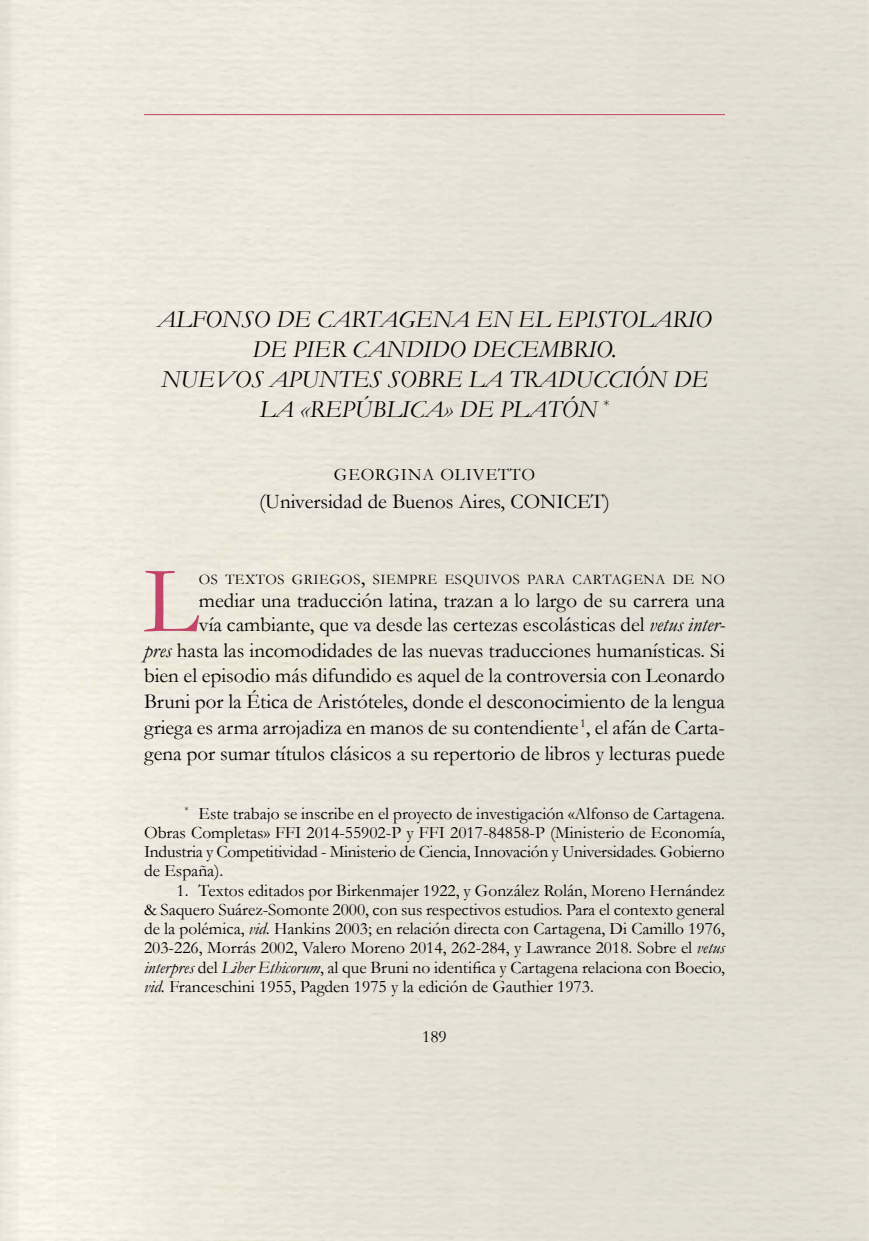
<style>
.page{position:relative;width:869px;height:1241px;background:#fff}
.page>*{position:absolute;margin:0;border:0;box-sizing:border-box;transform-origin:0 0}
.t1{font:96.77px "Garamond";color:#c4436b}
.t2{font:italic 24.5px/30.1px "Garamond";color:#000;text-align:center}
.t3{font:21px/25.7px "Garamond";color:#000}
.t4{font:17.5px/19.2px "Garamond";color:#000;text-align:justify}
.t5{font:17.5px "Garamond";letter-spacing:.05em;color:#000}
.t6{font:14.7px "Garamond";letter-spacing:.035em;color:#000}
.s1{font-size:21px}
.s2{font-style:italic}
</style>
<div class="page">
<img style="left:0;top:0;width:868px;height:1240px">
<hr style="left:144px;top:114px;width:580px;height:1px;background:#c4436b">
<h2 class="t2" style="left:157px;top:303px;width:556px">ALFONSO DE CARTAGENA EN EL EPISTOLARIO<br>DE PIER CANDIDO DECEMBRIO.<br>NUEVOS APUNTES SOBRE LA TRADUCCIÓN DE<br>LA «REPÚBLICA» DE PLATÓN <sup>*</sup></h2>
<p class="t5" style="left:334px;top:463px;width:202px">GEORGINA OLIVETTO</p>
<p class="t3" style="left:259px;top:488px;width:352px">(Universidad de Buenos Aires, CONICET)</p>
<h1 class="t1" style="left:143px;top:535px;width:57px">L</h1>
<p class="t6" style="left:199px;top:569px;width:527px">OS TEXTOS GRIEGOS<span class="s1">,</span> SIEMPRE ESQUIVOS PARA CARTAGENA DE NO</p>
<p class="t3" style="left:199px;top:588px;width:527px;line-height:23.6px">mediar una traducción latina, trazan a lo largo de su carrera una vía cambiante, que va desde las certezas escolásticas del <span class="s2">vetus inter-</span></p>
<p class="t3" style="left:144px;top:636px;width:582px;text-align:justify"><span class="s2">pres</span> hasta las incomodidades de las nuevas traducciones humanísticas. Si bien el episodio más difundido es aquel de la controversia con Leonardo Bruni por la Ética de Aristóteles, donde el desconocimiento de la lengua griega es arma arrojadiza en manos de su contendiente<sup>1</sup>, el afán de Carta&shy;gena por sumar títulos clásicos a su repertorio de libros y lecturas puede</p>
<p class="t4" style="left:144px;top:802px;width:582px;text-indent:40px"><sup>*</sup> Este trabajo se inscribe en el proyecto de investigación «Alfonso de Cartagena.<br>Obras Completas» FFI 2014-55902-P y FFI 2017-84858-P (Ministerio de Economía, Industria y Competitividad - Ministerio de Ciencia, Innovación y Universidades. Gobierno de España).</p>
<p class="t4" style="left:144px;top:879px;width:582px;text-indent:33px">1. Textos editados por Birkenmajer 1922, y González Rolán, Moreno Hernández &amp; Saquero Suárez-Somonte 2000, con sus respectivos estudios. Para el contexto general de la polémica, <span class="s2">vid.</span> Hankins 2003; en relación directa con Cartagena, Di Camillo 1976, 203-226, Morrás 2002, Valero Moreno 2014, 262-284, y Lawrance 2018. Sobre el <span class="s2">vetus interpres</span> del <span class="s2">Liber Ethicorum</span>, al que Bruni no identifica y Cartagena relaciona con Boecio, <span class="s2">vid.</span> Franceschini 1955, Pagden 1975 y la edición de Gauthier 1973.</p>
<p class="t4" style="left:422px;top:1026px;width:26px">189</p>
</div>
